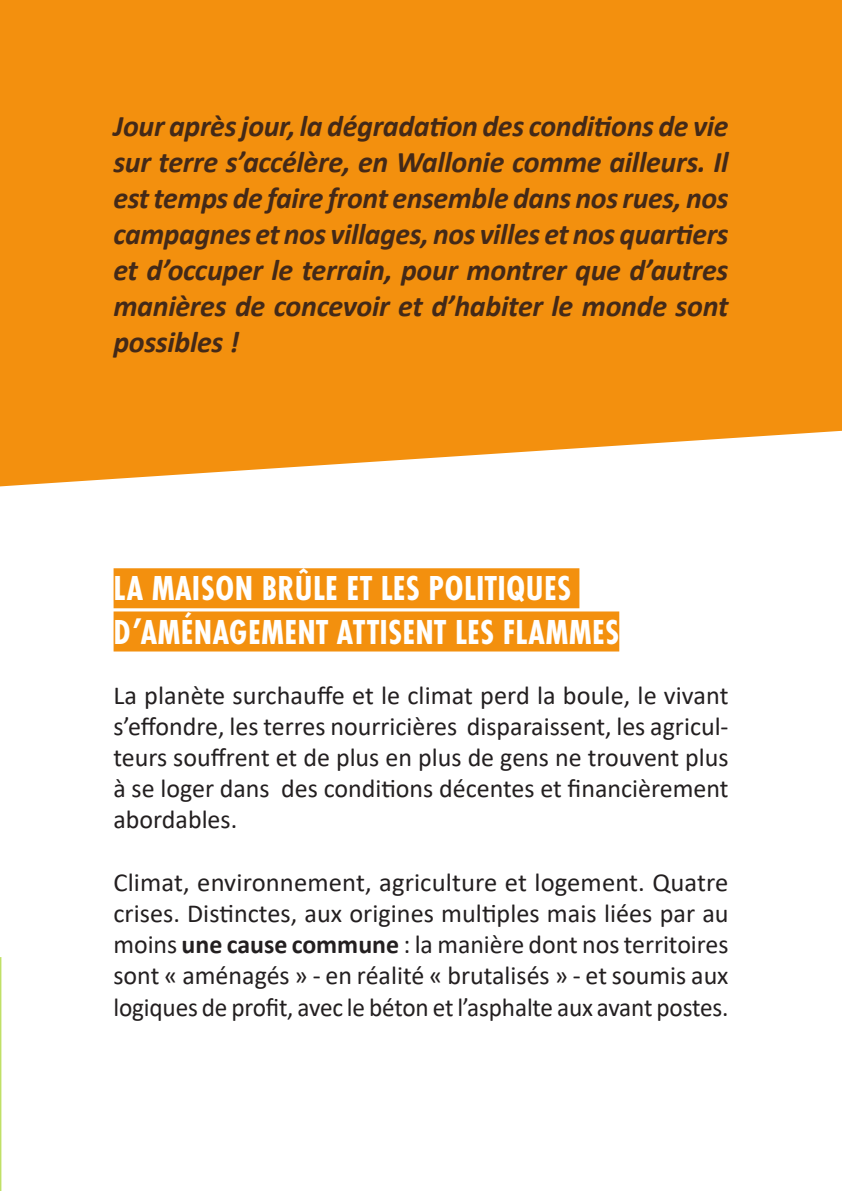
<style>
.page{position:relative;width:842px;height:1191px;background:#fff}
.page>*{position:absolute;margin:0;border:0;box-sizing:border-box;transform-origin:0 0}
.titre{font:700 36px "Futura PT Cond";letter-spacing:.01em;color:#fff}
.t1{font:italic 700 30px/36px "Calibri";letter-spacing:-.01em;color:#432918;text-align:justify}
.t2{font:26px/31.2px "Calibri";letter-spacing:-.005em;color:#231f20;text-align:justify}
.s1{font-weight:700}
</style>
<div class="page">
<hr style="left:0;top:957px;width:1px;height:234px;background:#c0e067">
<div style="left:0;top:0;width:842px;height:486px;background:#f3900e"></div>
<div style="left:114px;top:568px;width:465px;height:40px;background:#f3900e"></div>
<div style="left:114px;top:611px;width:505px;height:40px;background:#f3900e"></div>
<p class="t1" style="left:113px;top:107px;width:617px">Jour après jour, la dégradation des conditions de vie sur terre s’accélère, en Wallonie comme ailleurs. Il est temps de faire front ensemble dans nos rues, nos campagnes et nos villages, nos villes et nos quartiers et d’occuper le terrain, pour montrer que d’autres manières de concevoir et d’habiter le monde sont possibles !</p>
<p class="titre" style="left:114px;top:567px;width:459px">LA MAISON BRÛLE ET LES POLITIQUES</p>
<p class="titre" style="left:114px;top:610px;width:507px">D’AMÉNAGEMENT ATTISENT LES FLAMMES</p>
<p class="t2" style="left:113px;top:678px;width:617px">La planète surchauffe et le climat perd la boule, le vivant s’effondre, les terres nourricières disparaissent, les agricul&shy;teurs souffrent et de plus en plus de gens ne trouvent plus à se loger dans des conditions décentes et financièrement abordables.</p>
<p class="t2" style="left:113px;top:866px;width:617px">Climat, environnement, agriculture et logement. Quatre crises. Distinctes, aux origines multiples mais liées par au moins <span class="s1">une cause commune</span> : la manière dont nos territoires sont « aménagés » - en réalité « brutalisés » - et soumis aux logiques de profit, avec le béton et l’asphalte aux avant postes.</p>
</div>
